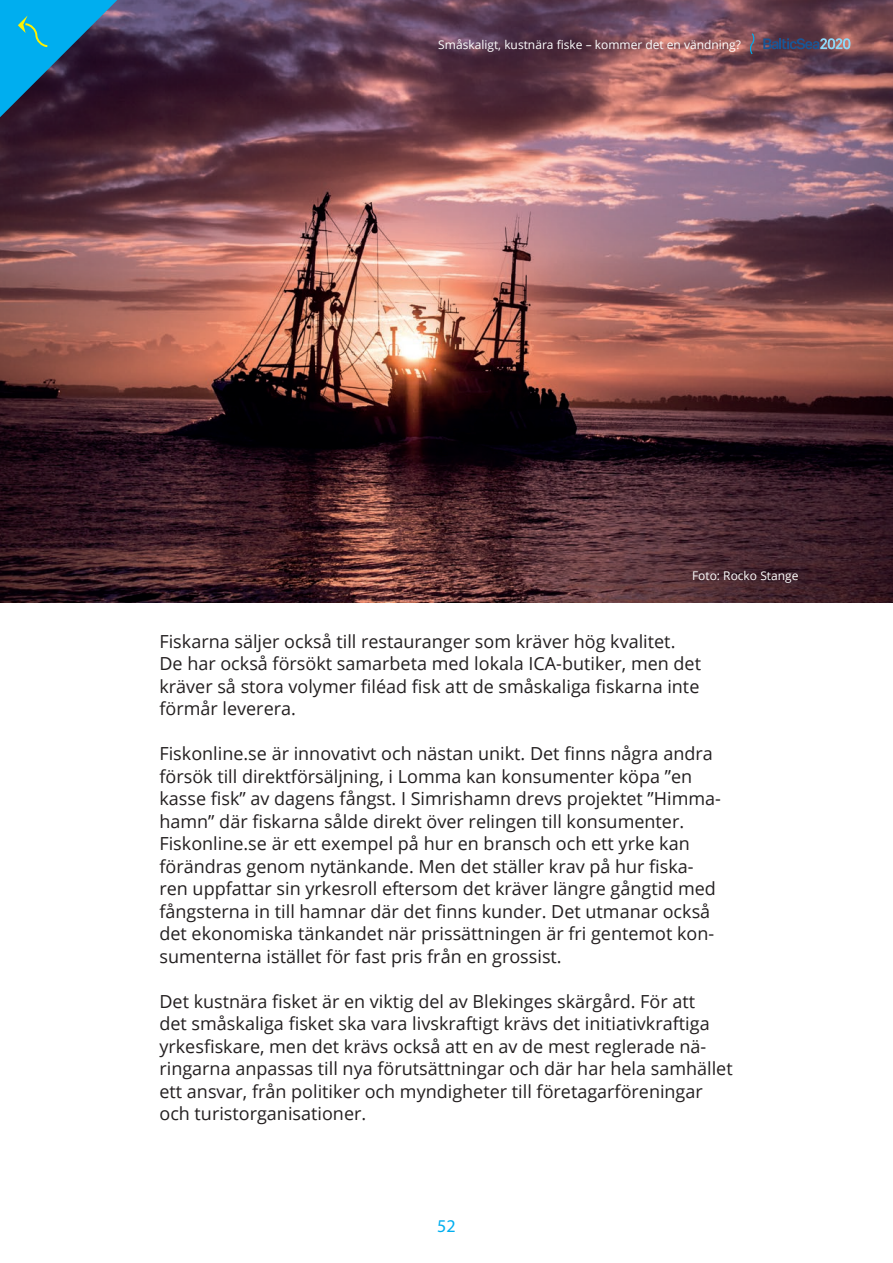
<style>
.page{position:relative;width:893px;height:1263px;background:#fff}
.page>*{position:absolute;margin:0;border:0;box-sizing:border-box;transform-origin:0 0}
.bread{font:18px/22.5px "Open Sans";color:#231f20}
.t1{font:18px "Myriad Pro";color:#00aeef}
.SIDHUVUD{font:12px "Open Sans";color:#fff}
</style>
<div class="page">
<img style="left:0;top:0;width:893px;height:603px">
<svg style="left:748px;top:32px;width:6px;height:24px"></svg>
<svg style="left:763px;top:38px;width:87px;height:11px"></svg>
<svg style="left:0;top:0;width:117px;height:117px;background:#1a658f"></svg>
<p class="SIDHUVUD" style="left:438px;top:36px;width:304px">Småskaligt, kustnära fiske – kommer det en vändning?</p>
<p class="SIDHUVUD" style="left:692px;top:567px;width:108px">Foto: Rocko Stange</p>
<p class="bread" style="left:159px;top:629px;width:543px">Fiskarna säljer också till restauranger som kräver hög kvalitet.<br>De har också försökt samarbeta med lokala ICA-butiker, men det kräver så stora volymer filéad fisk att de småskaliga fiskarna inte förmår leverera.</p>
<p class="bread" style="left:159px;top:742px;width:563px">Fiskonline.se är innovativt och nästan unikt. Det finns några andra försök till direktförsäljning, i Lomma kan konsumenter köpa ”en kasse fisk” av dagens fångst. I Simrishamn drevs projektet ”Himma&shy;hamn” där fiskarna sålde direkt över relingen till konsumenter.</p>
<p class="bread" style="left:159px;top:832px;width:558px">Fiskonline.se är ett exempel på hur en bransch och ett yrke kan förändras genom nytänkande. Men det ställer krav på hur fiska&shy;ren uppfattar sin yrkesroll eftersom det kräver längre gångtid med fångsterna in till hamnar där det finns kunder. Det utmanar också det ekonomiska tänkandet när prissättningen är fri gentemot kon&shy;sumenterna istället för fast pris från en grossist.</p>
<p class="bread" style="left:159px;top:989px;width:575px">Det kustnära fisket är en viktig del av Blekinges skärgård. För att<br>det småskaliga fisket ska vara livskraftigt krävs det initiativkraftiga yrkesfiskare, men det krävs också att en av de mest reglerade nä&shy;ringarna anpassas till nya förutsättningar och där har hela samhället ett ansvar, från politiker och myndigheter till företagarföreningar och turistorganisationer.</p>
<p class="t1" style="left:437px;top:1214px;width:20px">52</p>
</div>
